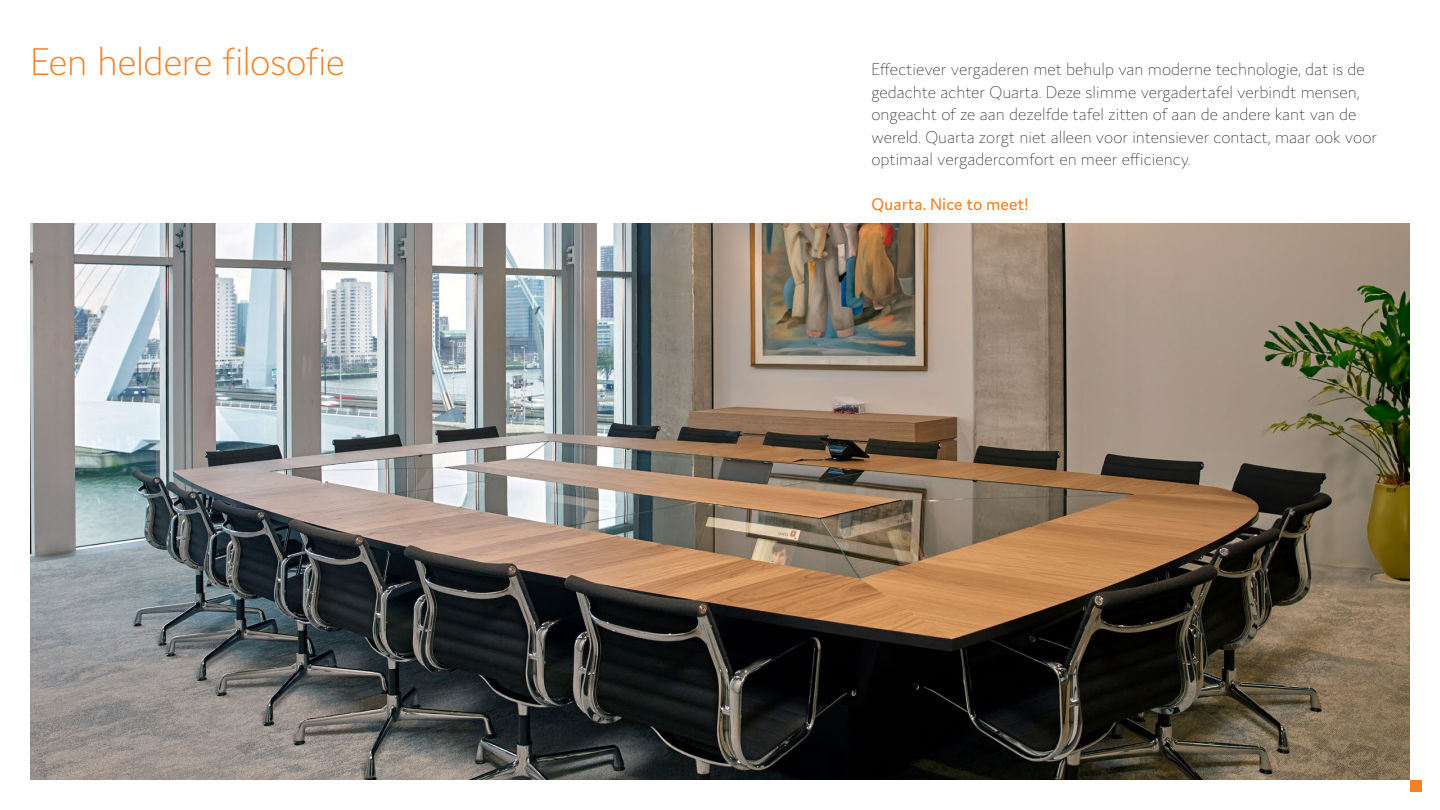
<style>
.page{position:relative;width:1440px;height:810px;background:#fff}
.page>*{position:absolute;margin:0;border:0;box-sizing:border-box;transform-origin:0 0}
.t1{font:200 41.25px "Domus";letter-spacing:-.02em;color:#f58025}
.t2{font:200 18px/22.5px "Domus";color:#000}
.t3{font:18px "Domus";color:#f58025}
</style>
<div class="page">
<img style="left:30px;top:224px;width:1380px;height:556px">
<div style="left:1411px;top:781px;width:11px;height:11px;background:#f58025"></div>
<h1 class="t1" style="left:30px;top:39px;width:317px">Een heldere filosofie</h1>
<p class="t2" style="left:872px;top:58px;width:507px">Effectiever vergaderen met behulp van moderne technologie, dat is de gedachte achter Quarta. Deze slimme vergadertafel verbindt mensen, ongeacht of ze aan dezelfde tafel zitten of aan de andere kant van de wereld. Quarta zorgt niet alleen voor intensiever contact, maar ook voor optimaal vergadercomfort en meer efficiency.</p>
<p class="t3" style="left:872px;top:194px;width:159px">Quarta. Nice to meet!</p>
</div>
